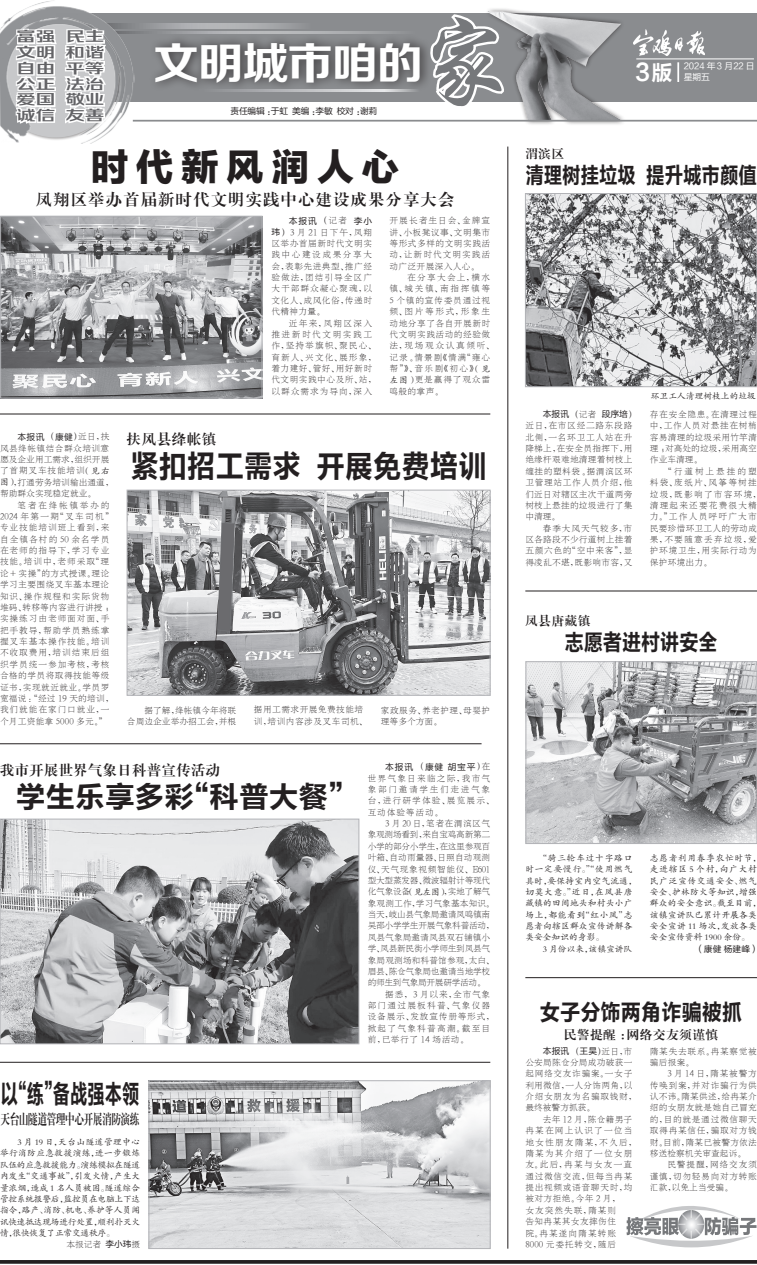
<style>
.page{position:relative;width:757px;height:1265px;background:#fff}
.page>*{position:absolute;margin:0;border:0;box-sizing:border-box;transform-origin:0 0}
.t1{font:43.4px "FZZCHJW GB1 0";letter-spacing:-.03em;color:#fff;scale:1.06 1}
.t2{font:37.62px "FZLTTHJW GB1 0";letter-spacing:.2em;color:#231f20}
.t3{font:31.5px "FZLTCHJW GB1 0";color:#231f20;scale:.9 1}
.t4{font:29.75px "FZLTCHJW GB1 0";color:#231f20}
.t5{font:26.25px "FZLTCHJW GB1 0";color:#231f20;scale:.66 1}
.t6{font:22.93px "FZLTCHJW GB1 0";color:#fff}
.t7{font:22.75px "FZLTCHJW GB1 0";color:#231f20;scale:.81 1}
.t8{font:22.75px "FZLTCHJW GB1 0";color:#231f20;scale:.89 1}
.t9{font:22.75px "FZLTCHJW GB1 0";color:#231f20;scale:.84 1}
.t10{font:15.75px "FZXBSK GBK1 0";letter-spacing:.11em;color:#231f20}
.t11{font:14px/15.8px "FZRUIZH ZHONGJW GB1 0";color:#636366;text-align:justify;scale:1.4 1}
.t12{font:14px "FZXBSK GBK1 0";letter-spacing:.05em;color:#231f20}
.t13{font:14px "FZXBSK GBK1 0";color:#231f20;scale:.66 1}
.t14{font:12.25px "FZXBSK GBK1 0";letter-spacing:.075em;color:#231f20}
.t15{font:8.75px/11.4px "H Ya 7 gb 3";letter-spacing:.05em;color:#231f20;text-align:justify}
.t16{font:8.75px/11.4px "FZKTK GBK1 0";letter-spacing:.02em;color:#231f20}
.t17{font:8.75px/11.4px "H Ya 7 gb 3";letter-spacing:.1em;color:#231f20}
.t18{font:8.75px/11.4px "H Ya 7 gb 3";letter-spacing:-.035em;color:#231f20}
.t19{font:8.75px/11.3px "H Ya 7 gb 3";letter-spacing:.025em;color:#231f20}
.t20{font:8.75px/11.4px "H Ya 7 gb 3";letter-spacing:.13em;color:#231f20}
.t21{font:8.75px/11.4px "H Ya 7 gb 3";letter-spacing:.105em;color:#231f20}
.t22{font:8.75px/11.4px "H Ya 7 gb 3";letter-spacing:.09em;color:#231f20}
.t23{font:8.75px/11.4px "H Ya 7 gb 3";color:#231f20}
.t24{font:8.75px/11.4px "H Ya 7 gb 3";letter-spacing:.115em;color:#231f20}
.t25{font:8.75px/11.4px "H Ya 7 gb 3";letter-spacing:.08em;color:#231f20}
.t26{font:8.75px "FZLTHJW GB1 0";letter-spacing:-.03em;color:#231f20}
.t27{font:8.75px "FZKTK GBK1 0";color:#231f20}
.t28{font:8.75px/11.4px "H Ya 7 gb 3";letter-spacing:.07em;color:#231f20}
.t29{font:8.75px/10.9px "FZLTHJW GB1 0";color:#fff}
.s1{font-family:"FZXKK GBK1 0";font-size:94.5px;color:#76787b}
.s2{font-family:"FZLTHJW GB1 0"}
.s3{font-family:"FZKTK GBK1 0"}
.s4{font-size:21.53px}
</style>
<div class="page">
<svg style="left:0;top:1260px;width:756px;height:4px;background:#312e2f"></svg>
<div style="left:56px;top:13px;width:700px;height:88px;background:#8a8c8f"></div>
<svg style="left:135px;top:31px;width:261px;height:3px"></svg>
<svg style="left:150px;top:23px;width:148px;height:5px"></svg>
<div style="left:484px;top:7px;width:142px;height:119px;background:#231f20;opacity:.75"></div>
<img style="left:486px;top:12px;width:137px;height:108px">
<div style="left:149px;top:34px;width:283px;height:58px;background:#231f20;opacity:.75"></div>
<svg style="left:432px;top:7px;width:113px;height:100px"></svg>
<img style="left:0;top:0;width:135px;height:144px">
<hr style="left:133px;top:120px;width:623px;height:2px;background:#8a8c8f">
<img style="left:633px;top:30px;width:71px;height:25px">
<hr style="left:636px;top:59px;width:117px;height:1px;background:#fff">
<hr style="left:677px;top:62px;width:2px;height:20px;background:#fff">
<svg style="left:6px;top:17px;width:112px;height:120px"></svg>
<svg style="left:200px;top:89px;width:227px;height:2px"></svg>
<hr style="left:507px;top:147px;width:1px;height:1102px;background:#231f20">
<img style="left:527px;top:195px;width:227px;height:190px">
<div style="left:525px;top:193px;width:231px;height:194px;border:1px solid #b2b3b7"></div>
<img style="left:129px;top:492px;width:359px;height:201px">
<div style="left:127px;top:490px;width:363px;height:205px;border:1px solid #b2b3b7"></div>
<img style="left:2px;top:821px;width:355px;height:221px">
<div style="left:0;top:819px;width:359px;height:225px;border:1px solid #b2b3b7"></div>
<svg style="left:626px;top:1206px;width:130px;height:41px"></svg>
<hr style="left:0;top:744px;width:481px;height:1px;background:#231f20">
<hr style="left:0;top:1062px;width:490px;height:1px;background:#231f20">
<hr style="left:525px;top:977px;width:231px;height:1px;background:#231f20">
<hr style="left:525px;top:591px;width:231px;height:1px;background:#231f20">
<hr style="left:0;top:414px;width:490px;height:1px;background:#231f20">
<img style="left:3px;top:218px;width:257px;height:178px">
<div style="left:1px;top:216px;width:261px;height:182px;border:1px solid #b2b3b7"></div>
<img style="left:528px;top:664px;width:226px;height:178px">
<div style="left:526px;top:662px;width:230px;height:182px;border:1px solid #b2b3b7"></div>
<img style="left:151px;top:1083px;width:337px;height:164px">
<div style="left:149px;top:1081px;width:341px;height:168px;border:1px solid #b2b3b7"></div>
<h3 class="t11" style="left:16px;top:30px;width:65px">富强 民主文明 和谐自由 平等公正 法治爱国 敬业诚信 友善</h3>
<h1 class="t1" style="left:153px;top:40px;width:340px">文明城市咱的<span class="s1">家</span></h1>
<p class="t26" style="left:230px;top:106px;width:148px">责任编辑：于虹 美编：李敏 校对：谢莉</p>
<p class="t2" style="left:91px;top:147px;width:310px">时代新风润人心</p>
<p class="t10" style="left:36px;top:191px;width:419px">凤翔区举办首届新时代文明实践中心建设成果分享大会</p>
<p class="t15" style="left:271px;top:215px;width:102px;text-indent:18px"><span class="s2">本报讯</span> （记者 <span class="s2">李小玮</span>）3 月 21 日下午，凤翔区举办首届新时代文明实践中心建设成果分享大会，表彰先进典型、推广经验做法，团结引导全区广大干部群众凝心聚魂，以文化人、成风化俗，传递时代精神力量。</p>
<p class="t24" style="left:271px;top:317px;width:107px;text-indent:18px">近年来，凤翔区深入推进新时代文明实践工作，坚持举旗帜、聚民心、育新人、兴文化、展形象，着力建好、管好、用好新时代文明实践中心及所、站，以群众需求为导向，深入</p>
<p class="t15" style="left:389px;top:215px;width:102px">开展长者生日会、金牌宣讲、小板凳议事、文明集市等形式多样的文明实践活动，让新时代文明实践活动广泛开展深入人心。</p>
<p class="t22" style="left:389px;top:272px;width:107px;text-indent:18px">在分享大会上，横水镇、城关镇、南指挥镇等<br>5 个镇的宣传委员通过视频、图片等形式，形象生动地分享了各自开展新时代文明实践活动的经验做法，现场观众认真倾听、记录。情景剧《情满“雍心帮”》、音乐剧《初心》<span class="s3">（见左图）</span>更是赢得了观众雷鸣般的掌声。</p>
<p class="t12" style="left:127px;top:431px;width:91px">扶风县绛帐镇</p>
<p class="t3" style="left:130px;top:449px;width:397px">紧扣招工需求 开展免费培训</p>
<p class="t23" style="left:0;top:431px;width:115px;text-indent:18px"><span class="s2">本报讯</span> （<span class="s2">康健</span>）近日，扶风县绛帐镇结合群众培训意愿及企业用工需求，组织开展了首期叉车技能培训<span class="s3">（见右图）</span>，打通劳务培训输出通道，帮助群众实现稳定就业。</p>
<p class="t17" style="left:0;top:499px;width:115px;text-indent:18px">笔者在绛帐镇举办的<br>2024 年第一期“叉车司机”专业技能培训班上看到，来自全镇各村的 50 余名学员在老师的指导下，学习专业技能。培训中，老师采取“理论+ 实操”的方式授课。理论学习主要围绕叉车基本理论知识、操作规程和实际货物堆码、转移等内容进行讲授；实操练习由老师面对面、手把手教导，帮助学员熟练掌握叉车基本操作技能。培训不收取费用，培训结束后组织学员统一参加考核，考核合格的学员将取得技能等级证书，实现就近就业。学员罗宽福说：“经过 19 天的培训，我们就能在家门口就业，一个月工资能拿 5000 多元。”</p>
<p class="t23" style="left:127px;top:705px;width:111px;text-align:right">据了解，绛帐镇今年将联<br>合周边企业举办招工会，并根</p>
<p class="t15" style="left:254px;top:704px;width:115px">据用工需求开展免费技能培训，培训内容涉及叉车司机、</p>
<p class="t15" style="left:381px;top:705px;width:111px">家政服务、养老护理、母婴护理等多个方面。</p>
<p class="t12" style="left:0;top:762px;width:221px">我市开展世界气象日科普宣传活动</p>
<p class="t4" style="left:16px;top:780px;width:344px">学生乐享多彩“科普大餐”</p>
<p class="t20" style="left:368px;top:761px;width:128px;text-indent:18px"><span class="s2">本报讯</span> （<span class="s2">康健 胡宝平</span>）在世界气象日来临之际，我市气象部门邀请学生们走进气象台，进行研学体验、展览展示、互动体验等活动。</p>
<p class="t18" style="left:368px;top:818px;width:128px;text-indent:18px">3 月 20 日，笔者在渭滨区气象观测场看到，来自宝鸡高新第二小学的部分小学生，在这里参观百叶箱、自动雨量器、日照自动观测仪、天气现象视频智能仪、E601型大型蒸发器、微波辐射计等现代化气象设备<span class="s3">（见左图）</span>，实地了解气象观测工作，学习气象基本知识。当天，岐山县气象局邀请凤鸣镇南吴邵小学学生开展气象科普活动，凤县气象局邀请凤县双石铺镇小学、凤县新民街小学师生到凤县气象局观测场和科普馆参观，太白、眉县、陈仓气象局也邀请当地学校的师生到气象局开展研学活动。</p>
<p class="t25" style="left:368px;top:988px;width:128px;text-indent:18px">据悉，3 月以来，全市气象部门通过展板科普、气象仪器设备展示、发放宣传册等形式，掀起了气象科普高潮。截至目前，已举行了 14 场活动。</p>
<p class="t5" style="left:1px;top:1080px;width:211px">以“练”备战强本领</p>
<p class="t13" style="left:1px;top:1112px;width:212px">天台山隧道管理中心开展消防演练</p>
<p class="t16" style="left:0;top:1137px;width:142px;text-align:justify;text-indent:18px">3 月 19 日，天台山隧道管理中心举行消防应急救援演练，进一步锻炼队伍的应急救援能力。演练模拟在隧道内发生“交通事故”，引发火情，产生大量浓烟，造成 1 名人员被困。隧道综合管控系统报警后，监控员在电脑上下达指令，路产、消防、机电、养护等人员闻讯快速抵达现场进行处置，顺利扑灭火情，很快恢复了正常交通秩序。</p>
<p class="t15" style="left:66px;top:1239px;width:75px">本报记者 <span class="s2">李小玮</span>摄</p>
<h3 class="t6" style="left:635px;top:60px;width:39px">3<span class="s4">版</span></h3>
<p class="t29" style="left:683px;top:61px;width:72px">2024 年3 月22 日星期五</p>
<p class="t14" style="left:525px;top:147px;width:40px">渭滨区</p>
<p class="t7" style="left:525px;top:163px;width:287px">清理树挂垃圾 提升城市颜值</p>
<p class="t19" style="left:525px;top:409px;width:113px;text-indent:18px"><span class="s2">本报讯</span> （记者 <span class="s2">段序培</span>）近日，在市区经二路东段路北侧，一名环卫工人站在升降梯上，在安全员指挥下，用绝缘杆艰难地清理着树枝上缠挂的塑料袋。据渭滨区环卫管理站工作人员介绍，他们近日对辖区主次干道两旁树枝上悬挂的垃圾进行了集中清理。</p>
<p class="t15" style="left:525px;top:522px;width:109px;text-indent:18px">春季大风天气较多，市区各路段不少行道树上挂着五颜六色的“空中来客”，显得凌乱不堪，既影响市容，又</p>
<p class="t27" style="left:650px;top:391px;width:106px">环卫工人清理树枝上的垃圾</p>
<p class="t15" style="left:649px;top:409px;width:109px">存在安全隐患。在清理过程中，工作人员对悬挂在树梢容易清理的垃圾采用竹竿清理；对高处的垃圾，采用高空作业车清理。</p>
<p class="t20" style="left:649px;top:465px;width:113px;text-indent:13px">“行道树上悬挂的塑料袋、废纸片、风筝等树挂垃圾，既影响了市容环境，清理起来还要花费很大精力。”工作人员呼吁广大市民要珍惜环卫工人的劳动成果，不要随意丢弃垃圾，爱护环境卫生，用实际行动为保护环境出力。</p>
<p class="t14" style="left:525px;top:614px;width:66px">凤县唐藏镇</p>
<p class="t9" style="left:564px;top:629px;width:184px">志愿者进村讲安全</p>
<p class="t16" style="left:525px;top:852px;width:113px;text-indent:13px">“骑三轮车过十字路口时一定要慢行。”“使用燃气具时，要保持室内空气流通，切莫大意。”近日，在凤县唐藏镇的田间地头和村头小广场上，都能看到“红小凤”志愿者向辖区群众宣传讲解各类安全知识的身影。</p>
<p class="t27" style="left:542px;top:944px;width:91px">3 月份以来，该镇宣讲队</p>
<p class="t16" style="left:649px;top:852px;width:113px">志愿者利用春季农忙时节，走进辖区 5 个村，向广大村民广泛宣传交通安全、燃气安全、护林防火等知识，增强群众的安全意识。截至目前，该镇宣讲队已累计开展各类安全宣讲 11 场次，发放各类安全宣传资料 1900 余份。</p>
<p class="t26" style="left:695px;top:944px;width:65px">（康健 杨建峰）</p>
<p class="t8" style="left:540px;top:1000px;width:229px">女子分饰两角诈骗被抓</p>
<p class="t14" style="left:564px;top:1028px;width:156px">民警提醒：网络交友须谨慎</p>
<p class="t19" style="left:525px;top:1045px;width:113px;text-indent:18px"><span class="s2">本报讯</span> （<span class="s2">王昊</span>）近日，市公安局陈仓分局成功破获一起网络交友诈骗案。一女子利用微信，一人分饰两角，以介绍女朋友为名骗取钱财，最终被警方抓获。</p>
<p class="t21" style="left:525px;top:1113px;width:113px;text-indent:18px">去年 12 月，陈仓籍男子冉某在网上认识了一位当地女性朋友隋某，不久后，隋某为其介绍了一位女朋友。此后，冉某与女友一直通过微信交流，但每当冉某提出视频或语音聊天时，均被对方拒绝。今年 2 月，<br>女友突然失联，隋某则<br>告知冉某其女友摔伤住<br>院。冉某遂向隋某转账<br>8000 元委托转交，随后</p>
<p class="t28" style="left:649px;top:1045px;width:109px">隋某失去联系。冉某察觉被骗后报案。</p>
<p class="t15" style="left:649px;top:1068px;width:109px;text-indent:18px">3 月 14 日，隋某被警方传唤到案，并对诈骗行为供认不讳。隋某供述，给冉某介绍的女朋友就是她自己冒充的，目的就是通过微信聊天取得冉某信任，骗取对方钱财。目前，隋某已被警方依法移送检察机关审查起诉。</p>
<p class="t15" style="left:649px;top:1159px;width:109px;text-indent:18px">民警提醒，网络交友须谨慎，切勿轻易向对方转账汇款，以免上当受骗。</p>
</div>
